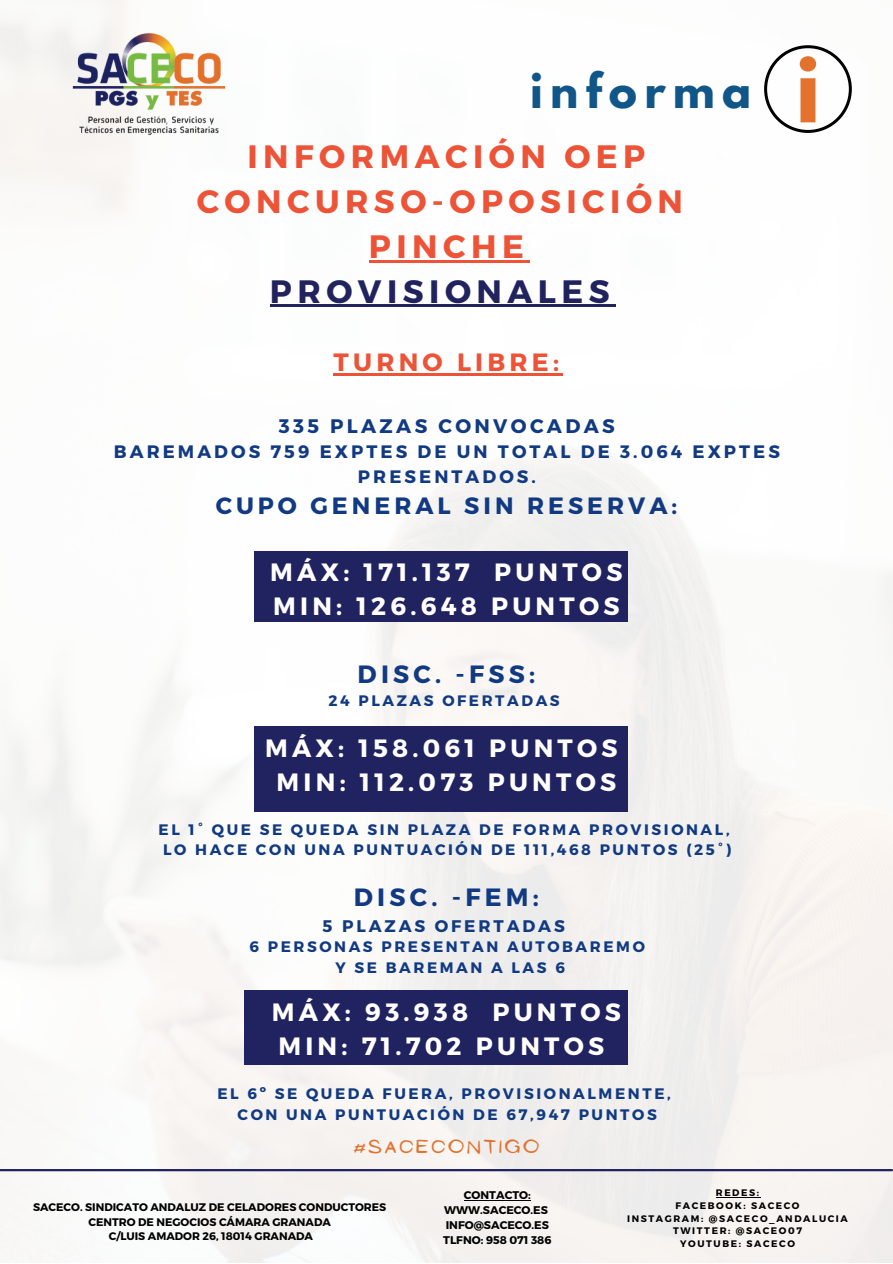
<style>
.page{position:relative;width:893px;height:1264px;background:#fff}
.page>*{position:absolute;margin:0;border:0;box-sizing:border-box;transform-origin:0 0}
.t1{font:700 42.6px "League Spartan";letter-spacing:.17em;color:#115688}
.t2{font:700 32.4px/45px "Montserrat";letter-spacing:.17em;color:#ec5337;text-align:center}
.t3{font:700 32.4px "Montserrat";letter-spacing:.17em;color:#21235e}
.t4{font:700 25.05px/33.9px "Montserrat";letter-spacing:.17em;color:#fff}
.t5{font:700 25.05px "Montserrat";letter-spacing:.17em;color:#113a82}
.t6{font:700 25.05px "Montserrat";letter-spacing:.17em;color:#ec5337}
.t7{font:700 23.55px "Montserrat";letter-spacing:.17em;color:#113a82}
.t8{font:700 19.65px "Montserrat";letter-spacing:.17em;color:#113a82}
.t9{font:700 18px/24.9px "Montserrat";letter-spacing:.17em;color:#113a82;text-align:center}
.t10{font:17.1px "NF Ananias Regular";letter-spacing:.17em;color:#e3722d}
.t11{font:700 16.8px "Montserrat";letter-spacing:.17em;color:#113a82}
.t12{font:700 15.15px/20.2px "Montserrat";letter-spacing:.17em;color:#113a82;text-align:center}
.t13{font:700 11.1px/14.9px "Montserrat";color:#000;text-align:center}
.t14{font:700 10.95px/14.5px "Montserrat";color:#000;text-align:center}
.t15{font:700 9.45px/12.6px "Montserrat";letter-spacing:.17em;color:#000;text-align:center}
</style>
<div class="page">
<img style="left:0;top:0;width:892px;height:1262px">
<hr style="left:0;top:1168px;width:891px;height:3px;background:#202360">
<img style="left:69px;top:28px;width:160px;height:112px">
<div style="left:764px;top:45px;width:87px;height:88px;border:3px solid #000;border-radius:50%"></div>
<svg style="left:799px;top:56px;width:17px;height:66px"></svg>
<hr style="left:369px;top:260px;width:160px;height:2px;background:#ec5337">
<hr style="left:270px;top:305px;width:345px;height:2px;background:#21235e">
<hr style="left:464px;top:1200px;width:66px;height:1px;background:#000">
<hr style="left:715px;top:1197px;width:45px;height:1px;background:#000">
<div style="left:254px;top:550px;width:373px;height:71px;background:#202360"></div>
<div style="left:244px;top:990px;width:383px;height:74px;background:#202360"></div>
<div style="left:254px;top:726px;width:373px;height:85px;background:#202360"></div>
<hr style="left:333px;top:373px;width:230px;height:2px;background:#ec5337">
<h1 class="t1" style="left:530px;top:69px;width:223px">informa</h1>
<h2 class="t2" style="left:197px;top:132px;width:488px">INFORMACIÓN OEP<br>CONCURSO-OPOSICIÓN<br>PINCHE</h2>
<h2 class="t3" style="left:270px;top:270px;width:341px">PROVISIONALES</h2>
<h3 class="t6" style="left:333px;top:345px;width:227px">TURNO LIBRE:</h3>
<p class="t8" style="left:279px;top:413px;width:337px">335 PLAZAS CONVOCADAS</p>
<p class="t9" style="left:114px;top:438px;width:667px">BAREMADOS 759 EXPTES DE UN TOTAL DE 3.064 EXPTES<br>PRESENTADOS.</p>
<h3 class="t7" style="left:216px;top:490px;width:463px">CUPO GENERAL SIN RESERVA:</h3>
<h3 class="t4" style="left:270px;top:553px;width:353px">MÁX: 171.137 PUNTOS<br>MIN: 126.648 PUNTOS</h3>
<h3 class="t5" style="left:357px;top:657px;width:179px">DISC. -FSS:</h3>
<p class="t12" style="left:328px;top:690px;width:232px">24 PLAZAS OFERTADAS</p>
<h3 class="t4" style="left:265px;top:730px;width:354px;text-align:center">MÁX: 158.061 PUNTOS<br>MIN: 112.073 PUNTOS</h3>
<p class="t12" style="left:159px;top:818px;width:574px">EL 1° QUE SE QUEDA SIN PLAZA DE FORMA PROVISIONAL,<br>LO HACE CON UNA PUNTUACIÓN DE 111,468 PUNTOS (25°)</p>
<h3 class="t5" style="left:354px;top:881px;width:186px">DISC. -FEM:</h3>
<p class="t11" style="left:322px;top:915px;width:244px">5 PLAZAS OFERTADAS</p>
<p class="t12" style="left:249px;top:936px;width:397px">6 PERSONAS PRESENTAN AUTOBAREMO<br>Y SE BAREMAN A LAS 6</p>
<h3 class="t4" style="left:272px;top:994px;width:350px">MÁX: 93.938 PUNTOS<br>MIN: 71.702 PUNTOS</h3>
<p class="t12" style="left:217px;top:1082px;width:455px">EL 6º SE QUEDA FUERA, PROVISIONALMENTE,<br>CON UNA PUNTUACIÓN DE 67,947 PUNTOS</p>
<p class="t10" style="left:353px;top:1137px;width:187px">#SACECONTIGO</p>
<p class="t14" style="left:33px;top:1199px;width:354px">SACECO. SINDICATO ANDALUZ DE CELADORES CONDUCTORES<br>CENTRO DE NEGOCIOS CÁMARA GRANADA<br>C/LUIS AMADOR 26, 18014 GRANADA</p>
<p class="t13" style="left:443px;top:1187px;width:110px">CONTACTO:<br>WWW.SACECO.ES<br>INFO@SACECO.ES<br>TLFNO: 958 071 386</p>
<p class="t15" style="left:627px;top:1186px;width:222px">REDES:<br>FACEBOOK: SACECO<br>INSTAGRAM: @SACECO_ANDALUCIA<br>TWITTER: @SACEO07<br>YOUTUBE: SACECO</p>
</div>
